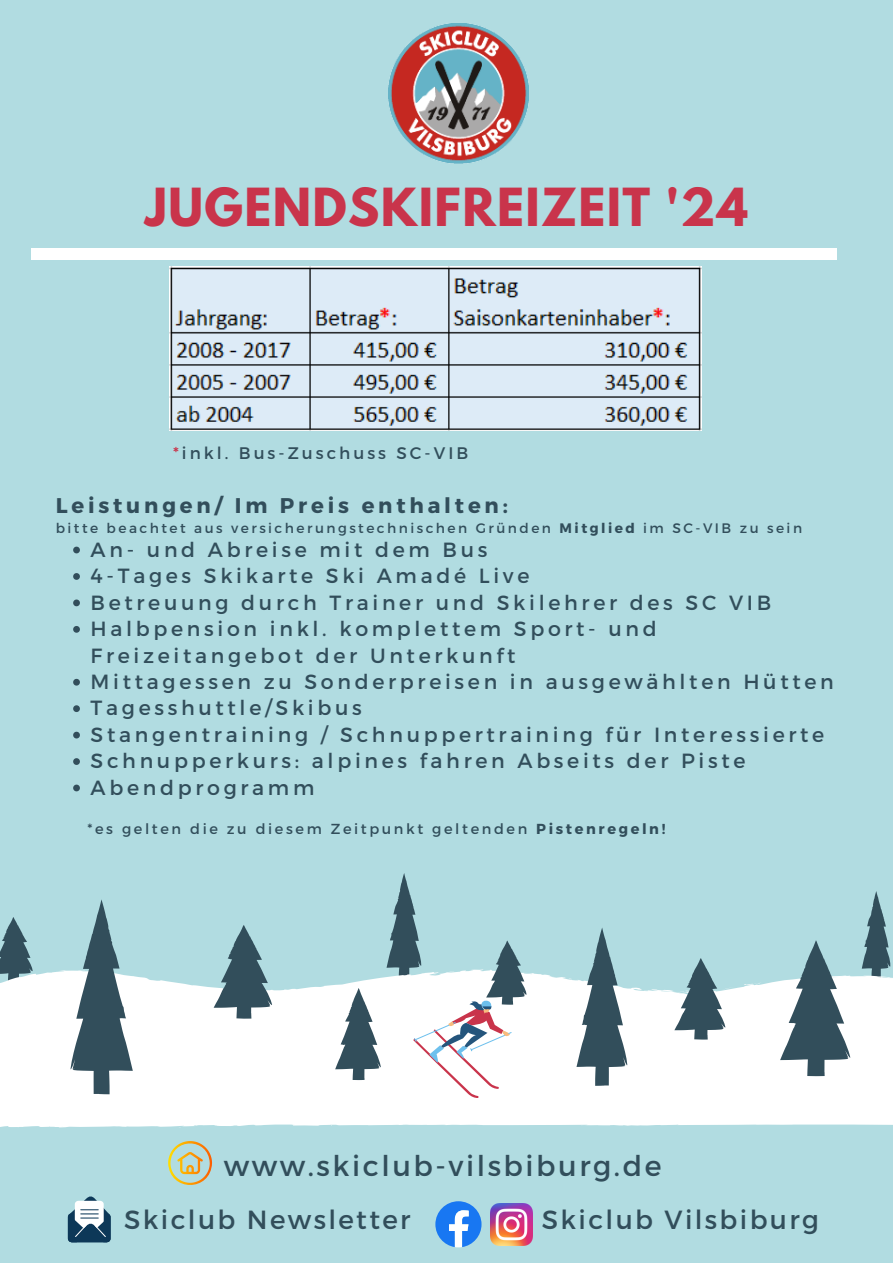
<style>
.page{position:relative;width:893px;height:1263px;background:#b1dce1}
.page>*{position:absolute;margin:0;border:0;box-sizing:border-box;transform-origin:0 0}
.t1{font:700 46.5px "League Spartan";letter-spacing:.03em;color:#c9344b}
.t2{font:28.5px "Montserrat";letter-spacing:.09em;color:#324e5b}
.t3{font:26.25px "Montserrat";letter-spacing:.09em;color:#324e5b}
.t4{font:700 21.23px "Montserrat";letter-spacing:.18em;color:#324e5b}
.t5{font:20.48px/26.4px "Montserrat";letter-spacing:.18em;color:#324e5b}
.t6{font:16.73px "Montserrat";letter-spacing:.18em;color:#324e5b}
.t7{font:14.48px "Montserrat";letter-spacing:.18em;color:#324e5b}
.t8{font:13.73px "Montserrat";letter-spacing:.18em;color:#324e5b}
.s1{color:#c9344b}
.s2{font-weight:700}
</style>
<div class="page">
<svg style="left:0;top:917px;width:31px;height:47px"></svg>
<svg style="left:862px;top:891px;width:29px;height:73px"></svg>
<svg style="left:0;top:969px;width:893px;height:158px;background:#f8fbfc"></svg>
<svg style="left:214px;top:925px;width:62px;height:94px"></svg>
<svg style="left:780px;top:940px;width:75px;height:136px"></svg>
<svg style="left:674px;top:958px;width:61px;height:81px"></svg>
<svg style="left:567px;top:928px;width:63px;height:158px"></svg>
<svg style="left:67px;top:899px;width:66px;height:195px"></svg>
<img style="left:388px;top:24px;width:140px;height:140px">
<svg style="left:335px;top:873px;width:194px;height:225px"></svg>
<img style="left:490px;top:1203px;width:43px;height:42px">
<svg style="left:435px;top:1201px;width:46px;height:46px"></svg>
<svg style="left:68px;top:1196px;width:43px;height:46px"></svg>
<svg style="left:168px;top:1141px;width:44px;height:44px"></svg>
<svg style="left:73px;top:547px;width:7px;height:6px"></svg>
<svg style="left:73px;top:573px;width:7px;height:7px"></svg>
<svg style="left:73px;top:599px;width:7px;height:7px"></svg>
<svg style="left:73px;top:626px;width:7px;height:7px"></svg>
<svg style="left:73px;top:679px;width:7px;height:7px"></svg>
<svg style="left:73px;top:705px;width:7px;height:7px"></svg>
<svg style="left:73px;top:732px;width:7px;height:6px"></svg>
<svg style="left:73px;top:758px;width:7px;height:7px"></svg>
<svg style="left:73px;top:785px;width:7px;height:6px"></svg>
<div style="left:32px;top:249px;width:805px;height:10px;background:#fff"></div>
<img style="left:170px;top:267px;width:531px;height:163px">
<p class="t1" style="left:145px;top:184px;width:604px">JUGENDSKIFREIZEIT '24</p>
<p class="t6" style="left:173px;top:442px;width:297px"><span class="s1">*</span>inkl. Bus-Zuschuss SC-VIB</p>
<p class="t4" style="left:56px;top:491px;width:454px">Leistungen/ Im Preis enthalten:</p>
<p class="t8" style="left:56px;top:519px;width:748px">bitte beachtet aus versicherungstechnischen Gründen <span class="s2">Mitglied</span> im SC-VIB zu sein</p>
<p class="t5" style="left:91px;top:535px;width:398px">An- und Abreise mit dem Bus</p>
<p class="t5" style="left:91px;top:562px;width:440px">4-Tages Skikarte Ski Amadé Live</p>
<p class="t5" style="left:91px;top:588px;width:682px">Betreuung durch Trainer und Skilehrer des SC VIB</p>
<p class="t5" style="left:91px;top:614px;width:568px">Halbpension inkl. komplettem Sport- und<br>Freizeitangebot der Unterkunft</p>
<p class="t5" style="left:91px;top:667px;width:744px">Mittagessen zu Sonderpreisen in ausgewählten Hütten</p>
<p class="t5" style="left:91px;top:694px;width:273px">Tagesshuttle/Skibus</p>
<p class="t5" style="left:91px;top:720px;width:735px">Stangentraining / Schnuppertraining für Interessierte</p>
<p class="t5" style="left:91px;top:747px;width:656px">Schnupperkurs: alpines fahren Abseits der Piste</p>
<p class="t5" style="left:91px;top:773px;width:225px">Abendprogramm</p>
<p class="t7" style="left:87px;top:819px;width:579px">*es gelten die zu diesem Zeitpunkt geltenden <span class="s2">Pistenregeln!</span></p>
<p class="t2" style="left:224px;top:1147px;width:439px">www.skiclub-vilsbiburg.de</p>
<p class="t3" style="left:124px;top:1202px;width:288px">Skiclub Newsletter</p>
<p class="t3" style="left:542px;top:1202px;width:278px">Skiclub Vilsbiburg</p>
</div>
